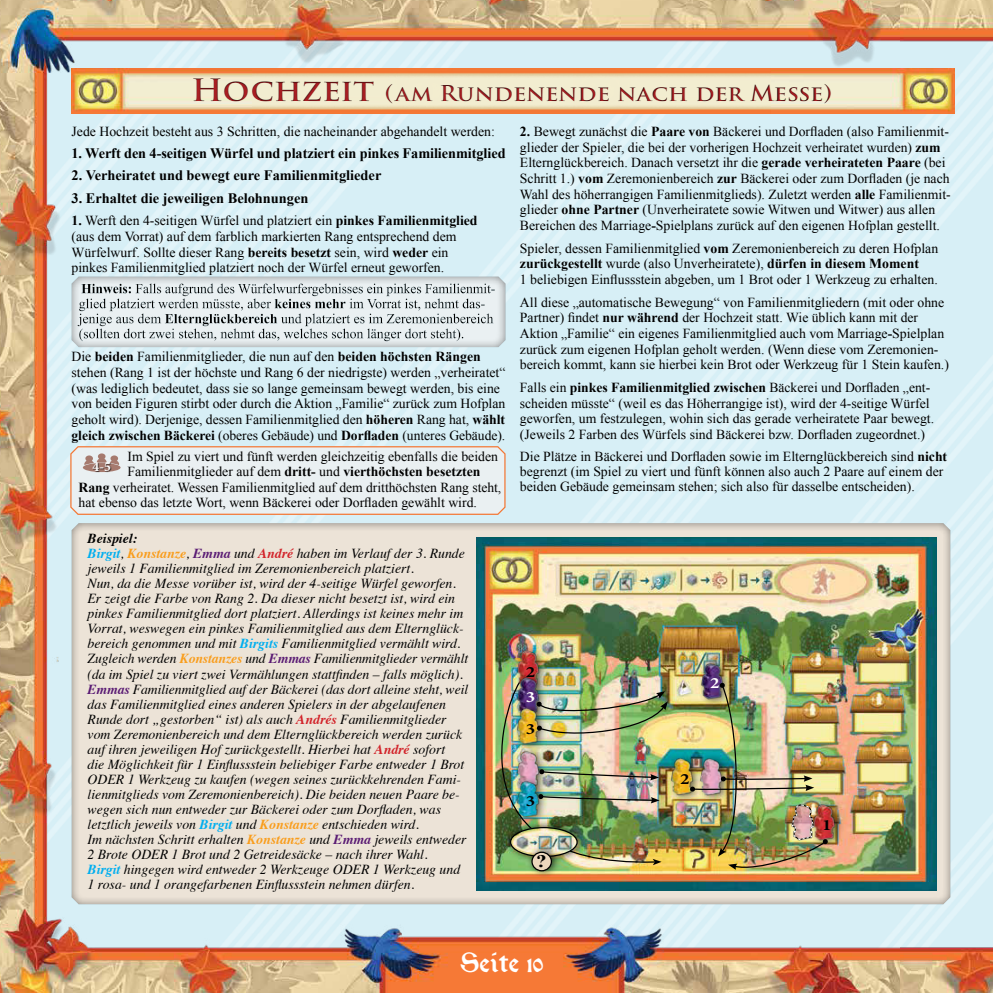
<style>
.page{position:relative;width:993px;height:993px;background:#fff}
.page>*{position:absolute;margin:0;border:0;box-sizing:border-box;transform-origin:0 0}
.t1{font:900 30px "Morris Roman";color:#fff;scale:1.1 1}
.t2{font:600 21.25px "Trajan Pro 3";letter-spacing:-.01em;color:#a91f23;scale:1.1 1}
.t3{font:700 17.5px "Times New Roman";color:#000;scale:1.2 1}
.t4{font:700 15.75px "Minion Pro";color:#000;scale:1.2 1}
.t5{font:700 15.75px "Minion Pro";color:#fff;scale:1.2 1}
.t6{font:700 14.38px "Times New Roman";color:#000}
.t7{font:13.75px/15.6px "Times New Roman";color:#000}
.t8{font:italic 13.75px/15px "Times";color:#000}
.t9{font:700 13.75px "Times New Roman";color:#000}
.t10{font:700 13.75px "Minion Pro";color:#fff}
.s1{font-size:30px}
.s2{font-weight:700}
.s3{font-weight:400}
.s4{font-weight:700;color:#00aeef}
.s5{font-weight:700;color:#f99d1c}
.s6{font-weight:700;color:#591a73}
.s7{font-weight:700;color:#d2232a}
.s8{font-size:22.5px}
</style>
<div class="page">
<img style="left:0;top:0;width:900px;height:992px">
<svg style="left:71px;top:522px;width:829px;height:383px;fill:#ece3d7"></svg>
<svg style="left:70px;top:445px;width:436px;height:70px"></svg>
<div style="left:83px;top:463px;width:37px;height:9px;background:#a67a6e;border-radius:50%"></div>
<div style="left:93px;top:463px;width:18px;height:9px;background:#000;opacity:.75"></div>
<img style="left:71px;top:68px;width:50px;height:45px">
<svg style="left:70px;top:275px;width:452px;height:72px"></svg>
<svg style="left:121px;top:68px;width:779px;height:48px;fill:#f2e7c9"></svg>
<img style="left:900px;top:0;width:92px;height:992px">
<img style="left:476px;top:537px;width:459px;height:352px">
<img style="left:439px;top:677px;width:216px;height:190px">
<svg style="left:652px;top:858px;width:9px;height:6px"></svg>
<div style="left:504px;top:819px;width:82px;height:45px;background:#000;opacity:.75"></div>
<img style="left:510px;top:827px;width:67px;height:29px">
<div style="left:510px;top:826px;width:67px;height:30px;border:1px solid #000;border-radius:50%"></div>
<div style="left:514px;top:745px;width:34px;height:49px;background:#000;opacity:.55"></div>
<img style="left:514px;top:751px;width:33px;height:24px">
<div style="left:513px;top:775px;width:35px;height:49px;background:#000;opacity:.55"></div>
<img style="left:514px;top:780px;width:26px;height:38px">
<div style="left:810px;top:798px;width:34px;height:49px;background:#000;opacity:.55"></div>
<img style="left:827px;top:803px;width:9px;height:38px">
<div style="left:514px;top:645px;width:34px;height:49px;background:#000;opacity:.55"></div>
<img style="left:514px;top:649px;width:26px;height:23px">
<div style="left:514px;top:672px;width:34px;height:49px;background:#000;opacity:.55"></div>
<img style="left:514px;top:677px;width:26px;height:25px">
<div style="left:513px;top:702px;width:35px;height:49px;background:#000;opacity:.55"></div>
<img style="left:514px;top:707px;width:26px;height:38px">
<svg style="left:537px;top:793px;width:122px;height:10px"></svg>
<img style="left:536px;top:691px;width:131px;height:48px">
<div style="left:525px;top:843px;width:36px;height:35px;background:#000;opacity:.75"></div>
<div style="left:532px;top:852px;width:19px;height:18px;background:#ecd7bd;border-radius:50%"></div>
<div style="left:531px;top:851px;width:21px;height:20px;border:1px solid #000;border-radius:50%"></div>
<div style="left:698px;top:658px;width:34px;height:49px;background:#000;opacity:.55"></div>
<img style="left:698px;top:662px;width:26px;height:20px">
<div style="left:667px;top:753px;width:35px;height:49px;background:#000;opacity:.55"></div>
<img style="left:668px;top:758px;width:21px;height:38px">
<svg style="left:538px;top:768px;width:121px;height:12px"></svg>
<img style="left:689px;top:682px;width:138px;height:189px">
<h2 class="t2" style="left:191px;top:84px;width:584px"><span class="s1">Hochzeit</span> (am Rundenende nach der Messe)</h2>
<p class="t7" style="left:71px;top:125px;width:425px">Jede Hochzeit besteht aus 3 Schritten, die nacheinander abgehandelt werden:</p>
<p class="t6" style="left:71px;top:148px;width:435px">1. Werft den 4-seitigen Würfel und platziert ein pinkes Familienmitglied</p>
<p class="t6" style="left:71px;top:171px;width:311px">2. Verheiratet und bewegt eure Familienmitglieder</p>
<p class="t6" style="left:71px;top:193px;width:238px">3. Erhaltet die jeweiligen Belohnungen</p>
<p class="t7" style="left:71px;top:214px;width:407px"><span class="s2">1.</span> Werft den 4-seitigen Würfel und platziert ein <span class="s2">pinkes Familienmitglied </span>(aus dem Vorrat) auf dem farblich markierten Rang entsprechend dem Würfelwurf. Sollte dieser Rang <span class="s2">bereits besetzt</span> sein, wird <span class="s2">weder</span> ein pinkes Familienmitglied platziert noch der Würfel erneut geworfen.</p>
<p class="t7" style="left:71px;top:350px;width:435px">Die <span class="s2">beiden</span> Familienmitglieder, die nun auf den <span class="s2">beiden höchsten Rängen </span>stehen (Rang 1 ist der höchste und Rang 6 der niedrigste) werden „verheiratet“ (was lediglich bedeutet, dass sie so lange gemeinsam bewegt werden, bis eine von beiden Figuren stirbt oder durch die Aktion „Familie“ zurück zum Hofplan geholt wird). Derjenige, dessen Familienmitglied den <span class="s2">höheren</span> Rang hat, <span class="s2">wählt gleich zwischen Bäckerei</span> (oberes Gebäude) und <span class="s2">Dorfladen</span> (unteres Gebäude).</p>
<p class="t7" style="left:127px;top:449px;width:372px">Im Spiel zu viert und fünft werden gleichzeitig ebenfalls die beiden</p>
<p class="t9" style="left:127px;top:466px;width:354px"><span class="s3">Familienmitglieder auf dem</span> dritt- <span class="s3">und</span> vierthöchsten besetzten</p>
<p class="t7" style="left:79px;top:480px;width:424px"><span class="s2">Rang</span> verheiratet. Wessen Familienmitglied auf dem dritthöchsten Rang steht,</p>
<p class="t7" style="left:79px;top:494px;width:400px">hat ebenso das letzte Wort, wenn Bäckerei oder Dorfladen gewählt wird.</p>
<p class="t10" style="left:93px;top:458px;width:20px">4-5</p>
<p class="t8" style="left:88px;top:532px;width:382px"><span class="s2">Beispiel:<br></span><span class="s4">Birgit</span>, <span class="s5">Konstanze</span>, <span class="s6">Emma</span> und <span class="s7">André</span> haben im Verlauf der 3. Runde jeweils 1 Familienmitglied im Zeremonienbereich platziert.<br>Nun, da die Messe vorüber ist, wird der 4-seitige Würfel geworfen.<br>Er zeigt die Farbe von Rang 2. Da dieser nicht besetzt ist, wird ein pinkes Familienmitglied dort platziert. Allerdings ist keines mehr im Vorrat, weswegen ein pinkes Familienmitglied aus dem Elternglück&shy;bereich genommen und mit <span class="s4">Birgits</span> Familienmitglied vermählt wird.<br>Zugleich werden <span class="s5">Konstanzes</span> und <span class="s6">Emmas</span> Familienmitglieder vermählt (da im Spiel zu viert zwei Vermählungen stattfinden – falls möglich).<br><span class="s6">Emmas</span> Familienmitglied auf der Bäckerei (das dort alleine steht, weil das Familienmitglied eines anderen Spielers in der abgelaufenen Runde dort „gestorben“ ist) als auch <span class="s7">Andrés</span> Familienmitglieder vom Zeremonienbereich und dem Elternglückbereich werden zurück auf ihren jeweiligen Hof zurückgestellt. Hierbei hat <span class="s7">André</span> sofort<br>die Möglichkeit für 1 Einflussstein beliebiger Farbe entweder 1 Brot ODER 1 Werkzeug zu kaufen (wegen seines zurückkehrenden Fami&shy;lienmitglieds vom Zeremonienbereich). Die beiden neuen Paare be&shy;wegen sich nun entweder zur Bäckerei oder zum Dorfladen, was letztlich jeweils von <span class="s4">Birgit</span> und <span class="s5">Konstanze</span> entschieden wird.<br>Im nächsten Schritt erhalten <span class="s5">Konstanze</span> und <span class="s6">Emma</span> jeweils entweder 2 Brote ODER 1 Brot und 2 Getreidesäcke – nach ihrer Wahl.<br><span class="s4">Birgit</span> hingegen wird entweder 2 Werkzeuge ODER 1 Werkzeug und 1 rosa- und 1 orangefarbenen Einflussstein nehmen dürfen.</p>
<p class="t7" style="left:520px;top:125px;width:432px"><span class="s2">2.</span> Bewegt zunächst die <span class="s2">Paare von</span> Bäckerei und Dorfladen (also Familienmit&shy;glieder der Spieler, die bei der vorherigen Hochzeit verheiratet wurden) <span class="s2">zum </span>Elternglückbereich. Danach versetzt ihr die <span class="s2">gerade verheirateten Paare</span> (bei Schritt 1.) <span class="s2">vom</span> Zeremonienbereich <span class="s2">zur</span> Bäckerei oder zum Dorfladen (je nach Wahl des höherrangigen Familienmitglieds). Zuletzt werden <span class="s2">alle</span> Familienmit&shy;glieder <span class="s2">ohne Partner</span> (Unverheiratete sowie Witwen und Witwer) aus allen Bereichen des Marriage<span class="s2">-</span>Spielplans zurück auf den eigenen Hofplan gestellt.</p>
<p class="t7" style="left:520px;top:241px;width:419px">Spieler, dessen Familienmitglied <span class="s2">vom</span> Zeremonienbereich zu deren Hofplan <span class="s2">zurückgestellt</span> wurde (also Unverheiratete), <span class="s2">dürfen in diesem Moment<br></span>1 beliebigen Einflussstein abgeben, um 1 Brot oder 1 Werkzeug zu erhalten.</p>
<p class="t7" style="left:520px;top:295px;width:430px">All diese „automatische Bewegung“ von Familienmitgliedern (mit oder ohne Partner) findet <span class="s2">nur während</span> der Hochzeit statt. Wie üblich kann mit der Aktion „Familie“ ein eigenes Familienmitglied auch vom Marriage<span class="s2">-</span>Spielplan zurück zum eigenen Hofplan geholt werden. (Wenn diese vom Zeremonien&shy;bereich kommt, kann sie hierbei kein Brot oder Werkzeug für 1 Stein kaufen.)</p>
<p class="t7" style="left:520px;top:381px;width:415px">Falls ein <span class="s2">pinkes Familienmitglied zwischen</span> Bäckerei und Dorfladen „ent&shy;scheiden müsste“ (weil es das Höherrangige ist), wird der 4-seitige Würfel geworfen, um festzulegen, wohin sich das gerade verheiratete Paar bewegt. (Jeweils 2 Farben des Würfels sind Bäckerei bzw. Dorfladen zugeordnet.)</p>
<p class="t7" style="left:520px;top:448px;width:428px;line-height:15px">Die Plätze in Bäckerei und Dorfladen sowie im Elternglückbereich sind <span class="s2">nicht </span>begrenzt (im Spiel zu viert und fünft können also auch 2 Paare auf einem der beiden Gebäude gemeinsam stehen; sich also für dasselbe entscheiden).</p>
<p class="t4" style="left:525px;top:662px;width:9px">2</p>
<p class="t5" style="left:525px;top:687px;width:9px">3</p>
<p class="t4" style="left:525px;top:718px;width:9px">3</p>
<p class="t4" style="left:525px;top:791px;width:9px">3</p>
<p class="t3" style="left:536px;top:855px;width:10px">?</p>
<p class="t5" style="left:709px;top:673px;width:9px">2</p>
<p class="t4" style="left:679px;top:769px;width:9px">2</p>
<p class="t4" style="left:821px;top:815px;width:9px">1</p>
<h1 class="t1" style="left:460px;top:948px;width:77px">Seite <span class="s8">10</span></h1>
</div>
